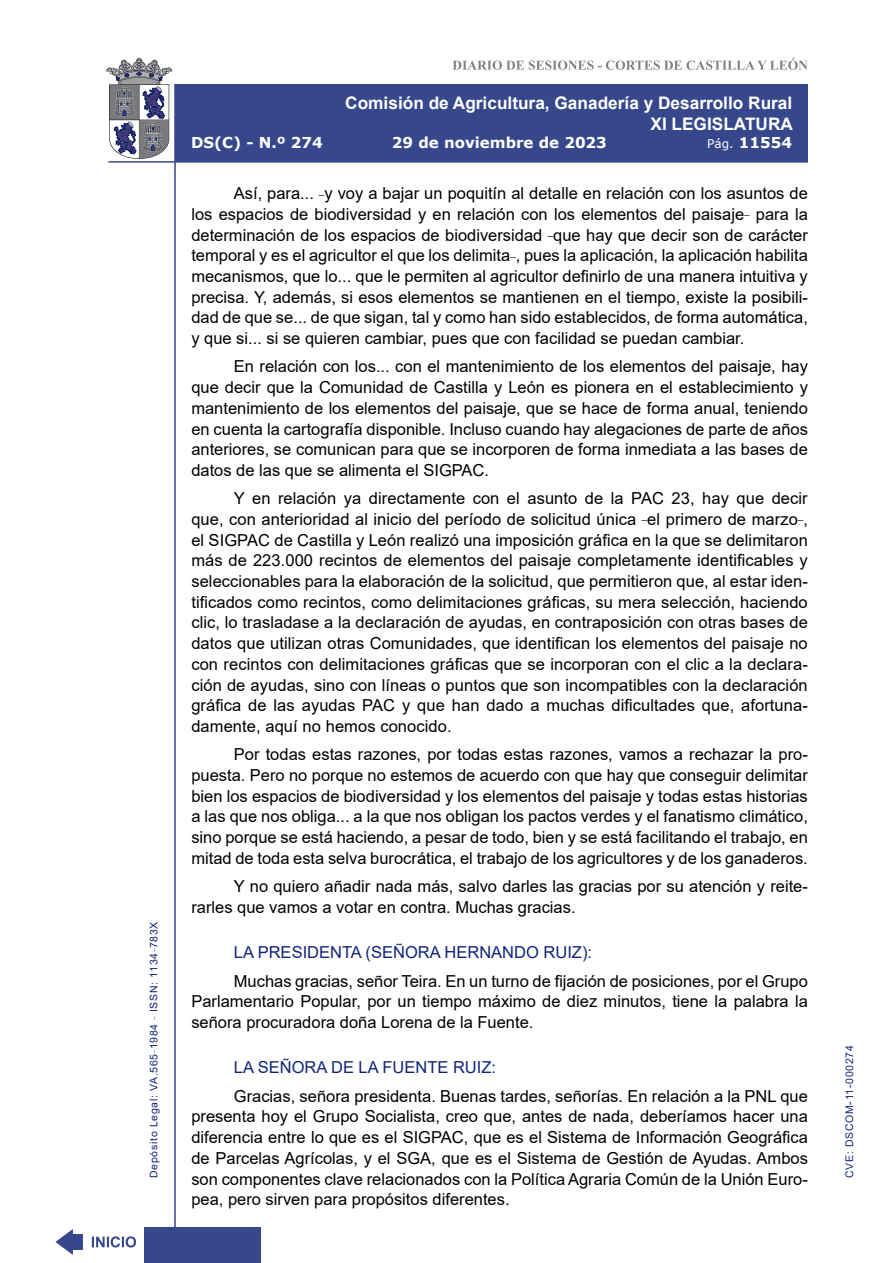
<style>
.page{position:relative;width:893px;height:1263px;background:#fff}
.page>*{position:absolute;margin:0;border:0;box-sizing:border-box;transform-origin:0 0}
.t1{font:700 17.25px/20.7px "Arial";color:#fff;text-align:right}
.t2{font:16.5px/20.7px "Arial";color:#000;text-align:justify}
.Orador{font:16.5px "Arial";color:#122678}
.t3{font:700 15px "Verdana";color:#fff}
.t4{font:10.5px "Arial";letter-spacing:.065em;color:#122678}
.s1{font-weight:400;font-size:12px}
</style>
<div class="page">
<svg style="left:452px;top:58px;width:356px;height:12px"></svg>
<hr style="left:174px;top:84px;width:2px;height:1179px;background:#36478c">
<div style="left:144px;top:1227px;width:117px;height:36px;background:#36478c"></div>
<div style="left:175px;top:84px;width:633px;height:78px;background:#36478c"></div>
<hr style="left:108px;top:161px;width:700px;height:2px;background:#36478c">
<svg style="left:92px;top:1236px;width:44px;height:11px"></svg>
<svg style="left:55px;top:1229px;width:28px;height:26px"></svg>
<svg style="left:106px;top:58px;width:66px;height:101px"></svg>
<p class="t4" style="left:146px;top:1178px;width:258px;rotate:-90deg">Depósito Legal: VA.565<sup>_</sup>1984 <sup>_</sup> ISSN: 1134<sup>_</sup>783X</p>
<p class="t1" style="left:345px;top:93px;width:449px">Comisión de Agricultura, Ganadería y Desarrollo Rural<br>XI LEGISLATURA</p>
<p class="t3" style="left:191px;top:132px;width:133px">DS(C) - N.º 274</p>
<p class="t3" style="left:392px;top:132px;width:216px">29 de noviembre de 2023</p>
<p class="t3" style="left:707px;top:132px;width:86px"><span class="s1">Pág.</span> 11554</p>
<p class="t2" style="left:191px;top:183px;width:618px;text-indent:43px">Así, para... <sup>_</sup>y voy a bajar un poquitín al detalle en relación con los asuntos de los espacios de biodiversidad y en relación con los elementos del paisaje<sup>_</sup> para la determinación de los espacios de biodiversidad <sup>_</sup>que hay que decir son de carácter temporal y es el agricultor el que los delimita<sup>_</sup>, pues la aplicación, la aplicación habilita mecanismos, que lo... que le permiten al agricultor definirlo de una manera intuitiva y precisa. Y, además, si esos elementos se mantienen en el tiempo, existe la posibili&shy;dad de que se... de que sigan, tal y como han sido establecidos, de forma automática, y que si... si se quieren cambiar, pues que con facilidad se puedan cambiar.</p>
<p class="t2" style="left:191px;top:356px;width:618px;text-indent:43px">En relación con los... con el mantenimiento de los elementos del paisaje, hay que decir que la Comunidad de Castilla y León es pionera en el establecimiento y mantenimiento de los elementos del paisaje, que se hace de forma anual, teniendo en cuenta la cartografía disponible. Incluso cuando hay alegaciones de parte de años anteriores, se comunican para que se incorporen de forma inmediata a las bases de datos de las que se alimenta el SIGPAC.</p>
<p class="t2" style="left:191px;top:488px;width:618px;text-indent:43px">Y en relación ya directamente con el asunto de la PAC 23, hay que decir que, con anterioridad al inicio del período de solicitud única <sup>_</sup>el primero de marzo<sup>_</sup>, el SIGPAC de Castilla y León realizó una imposición gráfica en la que se delimitaron más de 223.000 recintos de elementos del paisaje completamente identificables y seleccionables para la elaboración de la solicitud, que permitieron que, al estar iden&shy;tificados como recintos, como delimitaciones gráficas, su mera selección, haciendo clic, lo trasladase a la declaración de ayudas, en contraposición con otras bases de datos que utilizan otras Comunidades, que identifican los elementos del paisaje no con recintos con delimitaciones gráficas que se incorporan con el clic a la declara&shy;ción de ayudas, sino con líneas o puntos que son incompatibles con la declaración gráfica de las ayudas PAC y que han dado a muchas dificultades que, afortuna&shy;damente, aquí no hemos conocido.</p>
<p class="t2" style="left:191px;top:744px;width:618px;text-indent:43px">Por todas estas razones, por todas estas razones, vamos a rechazar la pro&shy;puesta. Pero no porque no estemos de acuerdo con que hay que conseguir delimitar bien los espacios de biodiversidad y los elementos del paisaje y todas estas historias a las que nos obliga... a la que nos obligan los pactos verdes y el fanatismo climático, sino porque se está haciendo, a pesar de todo, bien y se está facilitando el trabajo, en mitad de toda esta selva burocrática, el trabajo de los agricultores y de los ganaderos.</p>
<p class="t2" style="left:191px;top:876px;width:618px;text-indent:43px">Y no quiero añadir nada más, salvo darles las gracias por su atención y reite&shy;rarles que vamos a votar en contra. Muchas gracias.</p>
<p class="Orador" style="left:234px;top:941px;width:360px">LA PRESIDENTA (SEÑORA HERNANDO RUIZ):</p>
<p class="t2" style="left:191px;top:970px;width:618px;text-indent:43px">Muchas gracias, señor Teira. En un turno de fijación de posiciones, por el Grupo Parlamentario Popular, por un tiempo máximo de diez minutos, tiene la palabra la señora procuradora doña Lorena de la Fuente.</p>
<p class="Orador" style="left:234px;top:1056px;width:264px">LA SEÑORA DE LA FUENTE RUIZ:</p>
<p class="t2" style="left:191px;top:1085px;width:618px;text-indent:43px">Gracias, señora presidenta. Buenas tardes, señorías. En relación a la PNL que presenta hoy el Grupo Socialista, creo que, antes de nada, deberíamos hacer una diferencia entre lo que es el SIGPAC, que es el Sistema de Información Geográfica de Parcelas Agrícolas, y el SGA, que es el Sistema de Gestión de Ayudas. Ambos son componentes clave relacionados con la Política Agraria Común de la Unión Euro&shy;pea, pero sirven para propósitos diferentes.</p>
<p class="t4" style="left:842px;top:1178px;width:134px;rotate:-90deg">CVE: DSCOM-11-000274</p>
</div>
